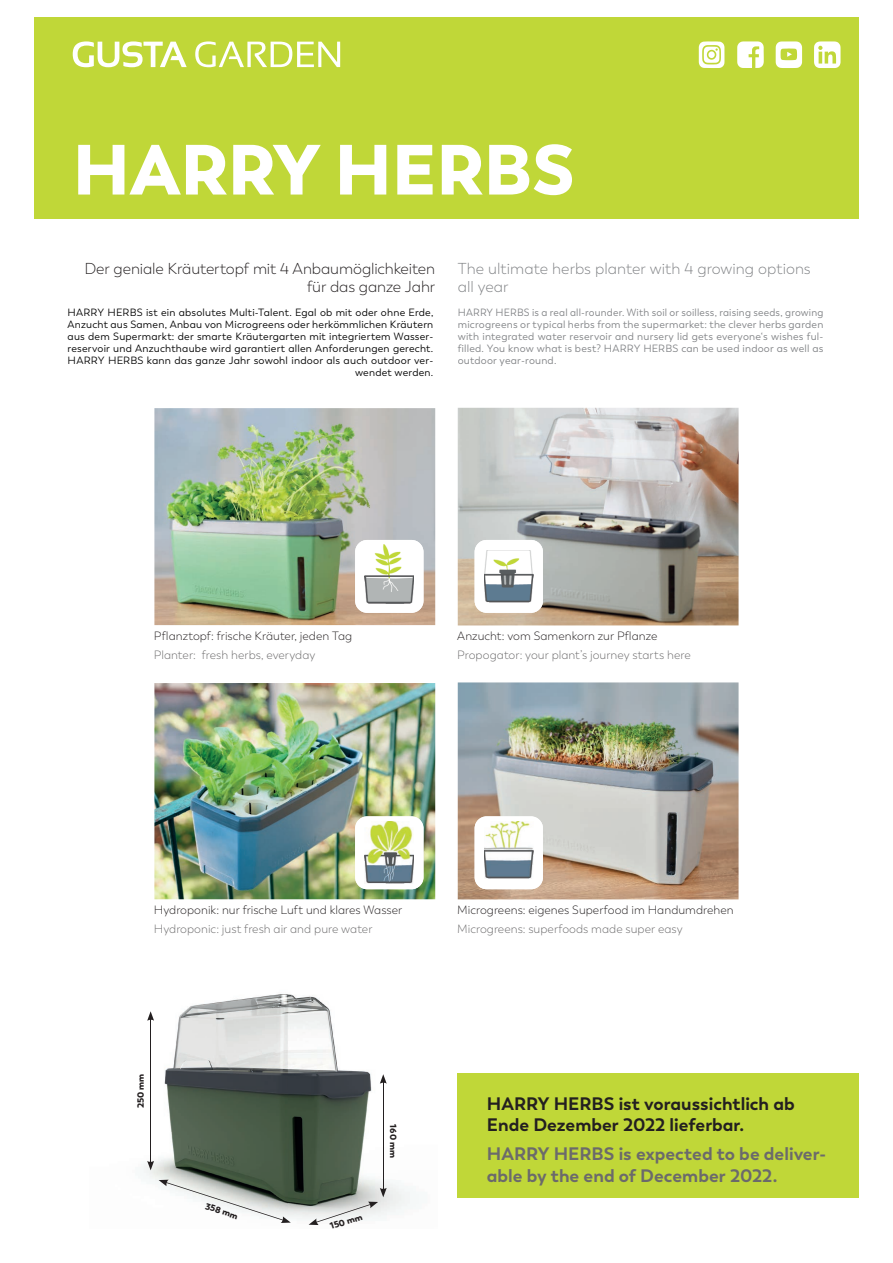
<style>
.page{position:relative;width:893px;height:1263px;background:#fff}
.page>*{position:absolute;margin:0;border:0;box-sizing:border-box;transform-origin:0 0}
.t1{font:900 70.65px "Trenda";color:#fff}
.t2{font:700 18px/21.6px "Trenda";color:#6b6a6b}
.t3{font:700 18px/21.6px "Trenda";color:#231f20}
.t4{font:300 15.75px/18.8px "Trenda";letter-spacing:-.005em;color:#231f20;text-align:right}
.t5{font:300 15.75px/18.8px "Trenda";color:#808285}
.t6{font:300 12px "Trenda";letter-spacing:.005em;color:#231f20}
.t7{font:300 12px "Trenda";letter-spacing:.005em;color:#6b6a6b}
.t8{font:10.5px/12px "Trenda";letter-spacing:.02em;color:#000001;text-align:right}
.t9{font:10.5px/12px "Trenda";letter-spacing:.02em;color:#808285;text-align:justify}
.t10{font:900 9px "Trenda";color:#231f20}
</style>
<div class="page">
<div style="left:34px;top:18px;width:825px;height:201px;background:#c0d738"></div>
<svg style="left:737px;top:41px;width:27px;height:27px"></svg>
<svg style="left:814px;top:41px;width:26px;height:27px"></svg>
<svg style="left:776px;top:41px;width:26px;height:27px"></svg>
<svg style="left:699px;top:41px;width:25px;height:27px"></svg>
<svg style="left:73px;top:41px;width:114px;height:26px"></svg>
<svg style="left:195px;top:41px;width:145px;height:26px"></svg>
<img style="left:154px;top:408px;width:281px;height:217px">
<img style="left:154px;top:683px;width:281px;height:216px">
<img style="left:458px;top:408px;width:281px;height:217px">
<img style="left:458px;top:682px;width:281px;height:217px">
<div style="left:355px;top:540px;width:68px;height:73px;background:#fff;border-radius:12px"></div>
<img style="left:365px;top:545px;width:49px;height:58px">
<div style="left:355px;top:816px;width:68px;height:73px;background:#fff;border-radius:12px"></div>
<img style="left:365px;top:821px;width:49px;height:62px">
<div style="left:475px;top:816px;width:68px;height:73px;background:#fff;border-radius:12px"></div>
<img style="left:484px;top:821px;width:49px;height:57px">
<div style="left:475px;top:540px;width:68px;height:73px;background:#fff;border-radius:12px"></div>
<img style="left:484px;top:550px;width:49px;height:52px">
<img style="left:143px;top:994px;width:267px;height:231px">
<svg style="left:159px;top:1180px;width:132px;height:43px"></svg>
<hr style="left:150px;top:1018px;width:1px;height:145px;background:#231f20">
<svg style="left:147px;top:1011px;width:7px;height:10px"></svg>
<svg style="left:147px;top:1161px;width:7px;height:9px"></svg>
<hr style="left:383px;top:1081px;width:1px;height:109px;background:#231f20">
<svg style="left:380px;top:1074px;width:7px;height:10px"></svg>
<svg style="left:309px;top:1188px;width:78px;height:37px"></svg>
<div style="left:457px;top:1073px;width:402px;height:124px;background:#c0d738"></div>
<h1 class="t1" style="left:73px;top:124px;width:504px">HARRY HERBS</h1>
<h3 class="t4" style="left:84px;top:259px;width:352px">Der geniale Kräutertopf mit 4 Anbaumöglichkeiten für das ganze Jahr</h3>
<p class="t8" style="left:68px;top:307px;width:367px">HARRY HERBS ist ein absolutes Multi-Talent. Egal ob mit oder ohne Erde, Anzucht aus Samen, Anbau von Microgreens oder herkömmlichen Kräutern aus dem Supermarkt: der smarte Kräutergarten mit integriertem Wasser&shy;reservoir und Anzuchthaube wird garantiert allen Anforderungen gerecht.<br>HARRY HERBS kann das ganze Jahr sowohl indoor als auch outdoor ver&shy;wendet werden.</p>
<h3 class="t5" style="left:458px;top:259px;width:354px">The ultimate herbs planter with 4 growing options all year</h3>
<p class="t9" style="left:458px;top:307px;width:367px">HARRY HERBS is a real all-rounder. With soil or soilless, raising seeds, growing microgreens or typical herbs from the supermarket: the clever herbs garden with integrated water reservoir and nursery lid gets everyone‘s wishes ful&shy;filled. You know what is best? HARRY HERBS can be used indoor as well as outdoor year-round.</p>
<p class="t6" style="left:154px;top:629px;width:200px">Pflanztopf: frische Kräuter, jeden Tag</p>
<p class="t7" style="left:154px;top:648px;width:163px">Planter: fresh herbs, everyday</p>
<p class="t6" style="left:457px;top:629px;width:202px">Anzucht: vom Samenkorn zur Pflanze</p>
<p class="t7" style="left:457px;top:648px;width:235px">Propogator: your plant’s journey starts here</p>
<p class="t6" style="left:154px;top:903px;width:250px">Hydroponik: nur frische Luft und klares Wasser</p>
<p class="t7" style="left:154px;top:922px;width:220px">Hydroponic: just fresh air and pure water</p>
<p class="t10" style="left:135px;top:1108px;width:36px;rotate:-90deg">250 mm</p>
<p class="t10" style="left:208px;top:1200px;width:35px;rotate:18deg">358 mm</p>
<p class="t10" style="left:329px;top:1221px;width:35px;rotate:-18deg">150 mm</p>
<p class="t10" style="left:399px;top:1124px;width:35px;rotate:90deg">160 mm</p>
<p class="t6" style="left:457px;top:903px;width:278px">Microgreens: eigenes Superfood im Handumdrehen</p>
<p class="t7" style="left:457px;top:922px;width:227px">Microgreens: superfoods made super easy</p>
<h2 class="t3" style="left:487px;top:1093px;width:309px">HARRY HERBS ist voraussichtlich ab<br>Ende Dezember 2022 lieferbar.</h2>
<h2 class="t2" style="left:487px;top:1143px;width:341px">HARRY HERBS is expected to be deliver&shy;able by the end of December 2022.</h2>
</div>
